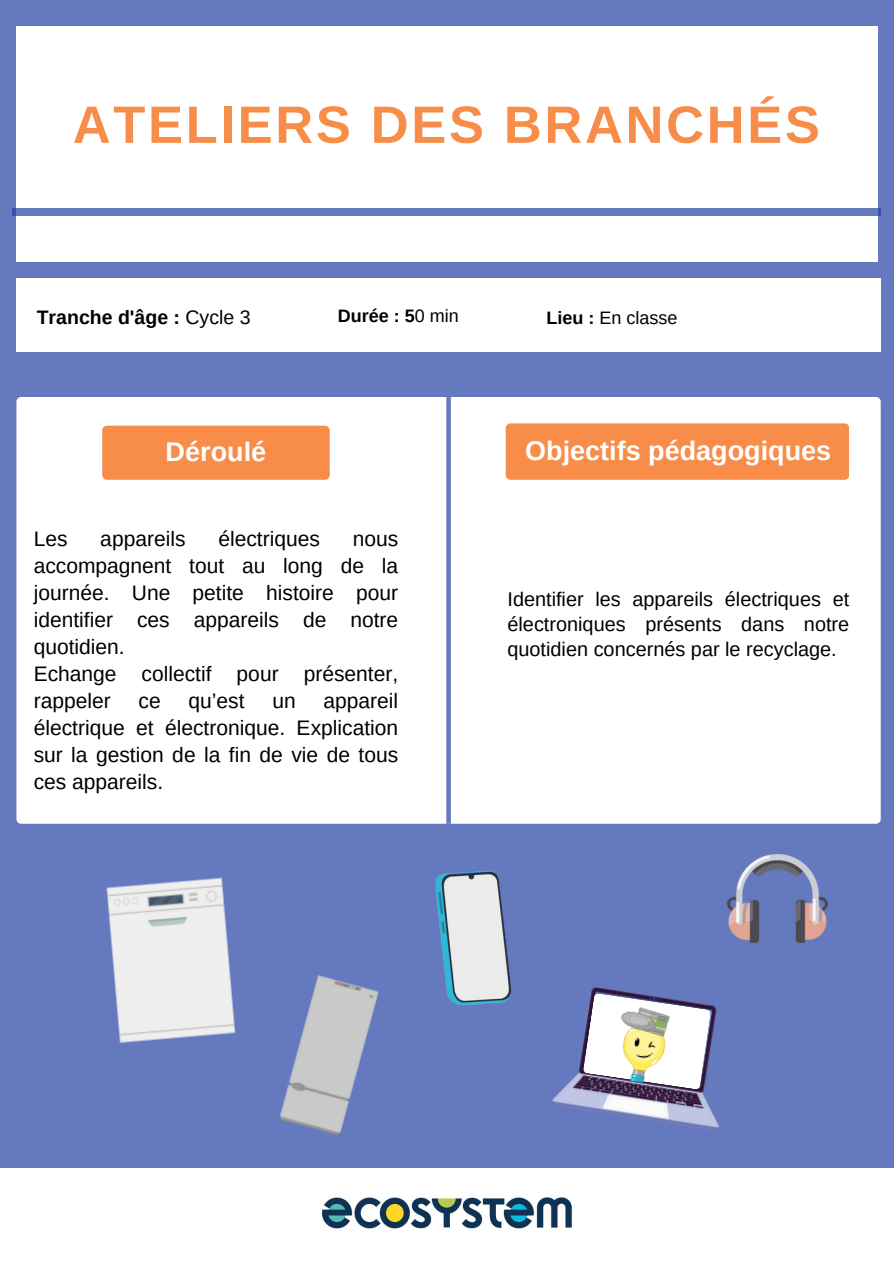
<style>
.page{position:relative;width:894px;height:1264px;background:#fff}
.page>*{position:absolute;margin:0;border:0;box-sizing:border-box;transform-origin:0 0}
.t1{font:700 52.5px "Arimo";letter-spacing:.05em;color:#f88d49}
.t2{font:700 27px "Arimo";color:#fff}
.t3{font:21px/27px "Arimo";color:#000}
.t4{font:19.8px/24.8px "Arimo";color:#000;text-align:justify}
.t5{font:700 19.5px "Arimo";color:#000}
.t6{font:18px "Arimo";color:#000}
.t7{font:700 18px "Arimo";color:#000}
.s1{font-weight:400}
.s2{font-weight:700}
</style>
<div class="page">
<div style="left:0;top:0;width:893px;height:1262px;background:#6579bf"></div>
<div style="left:16px;top:26px;width:861px;height:235px;background:#fff"></div>
<div style="left:12px;top:208px;width:868px;height:8px;background:#6579bf"></div>
<div style="left:16px;top:279px;width:864px;height:73px;background:#fff"></div>
<div style="left:16px;top:397px;width:864px;height:426px;background:#fff"></div>
<div style="left:471px;top:414px;width:357px;height:385px;background:#fff"></div>
<div style="left:102px;top:425px;width:227px;height:55px;background:#f88d49"></div>
<div style="left:505px;top:423px;width:343px;height:57px;background:#f88d49"></div>
<div style="left:0;top:1168px;width:893px;height:95px;background:#fff"></div>
<img style="left:329px;top:1197px;width:243px;height:32px">
<img style="left:552px;top:1078px;width:167px;height:53px">
<img style="left:106px;top:877px;width:117px;height:166px">
<img style="left:435px;top:870px;width:77px;height:133px">
<img style="left:727px;top:854px;width:101px;height:89px">
<img style="left:573px;top:987px;width:146px;height:105px">
<img style="left:158px;top:886px;width:340px;height:340px">
<svg style="left:446px;top:397px;width:4px;height:426px"></svg>
<p class="t1" style="left:73px;top:95px;width:748px">ATELIERS DES BRANCHÉS</p>
<p class="t5" style="left:37px;top:306px;width:215px">Tranche d'âge : <span class="s1">Cycle 3</span></p>
<p class="t2" style="left:166px;top:437px;width:102px">Déroulé</p>
<p class="t7" style="left:337px;top:306px;width:123px">Durée : 5<span class="s1">0 min</span></p>
<p class="t6" style="left:546px;top:308px;width:132px"><span class="s2">Lieu :</span> En classe</p>
<p class="t2" style="left:525px;top:435px;width:307px">Objectifs pédagogiques</p>
<p class="t3" style="left:34px;top:525px;width:35px">Les</p>
<p class="t3" style="left:100px;top:525px;width:87px">appareils</p>
<p class="t3" style="left:218px;top:525px;width:103px">électriques</p>
<p class="t3" style="left:34px;top:525px;width:366px;text-indent:319px">nous accompagnent tout au long de la journée. Une petite histoire pour identifier ces appareils de notre quotidien.<br>Echange collectif pour présenter, rappeler</p>
<p class="t3" style="left:34px;top:687px;width:366px;text-align:justify;text-indent:290px">appareil électrique et électronique. Explication sur la gestion de la fin de vie de tous ces appareils.</p>
<p class="t3" style="left:138px;top:687px;width:24px">ce</p>
<p class="t3" style="left:188px;top:687px;width:57px">qu’est</p>
<p class="t3" style="left:272px;top:687px;width:25px">un</p>
<p class="t4" style="left:507px;top:586px;width:343px">Identifier les appareils électriques et électroniques présents dans notre quotidien concernés par le recyclage.</p>
</div>
